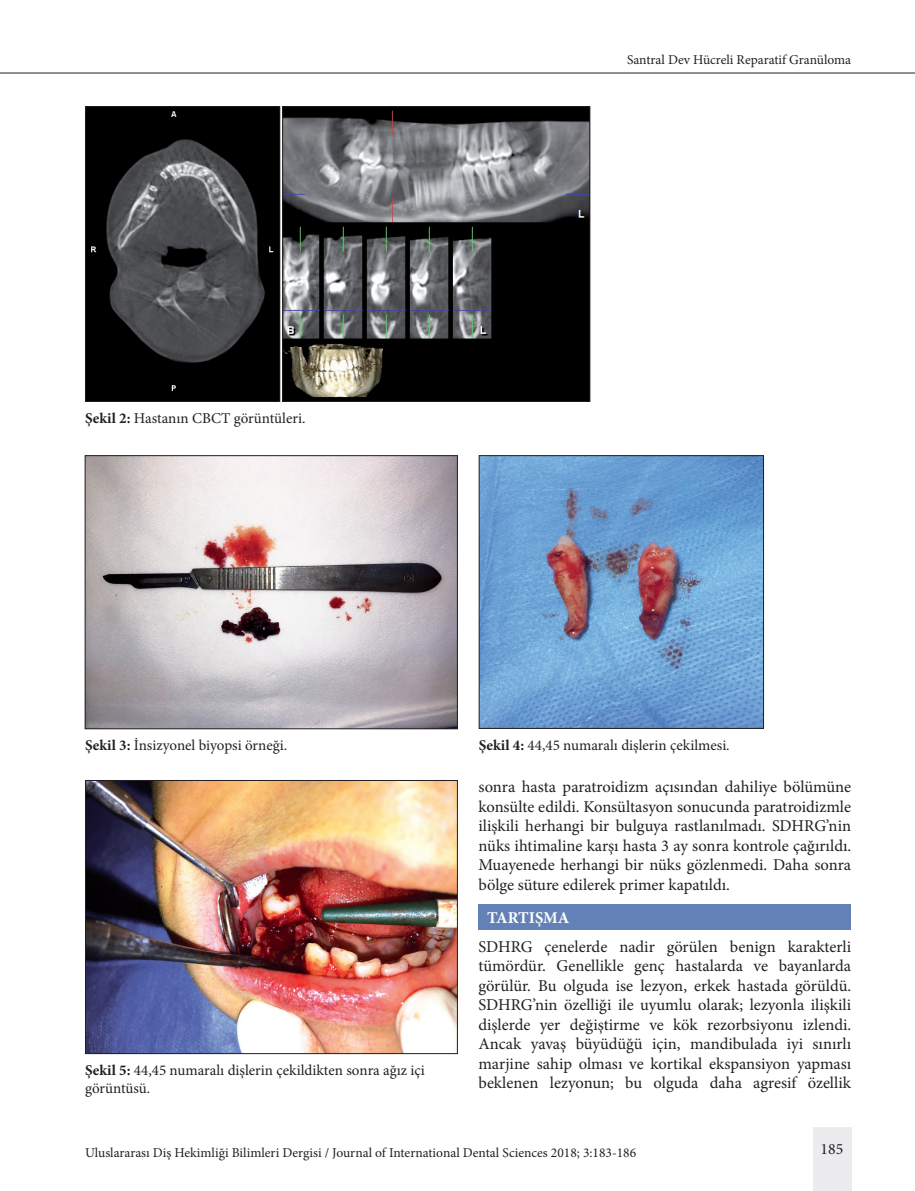
<style>
.page{position:relative;width:915px;height:1191px;background:#fff}
.page>*{position:absolute;margin:0;border:0;box-sizing:border-box;transform-origin:0 0}
.t1{font:16.5px/19.5px "Minion Pro";color:#231f20;text-align:justify}
.t2{font:700 16.5px "Minion Pro";color:#fff}
.t3{font:15.75px "Minion Pro";color:#231f20}
.t4{font:15px/18px "Minion Pro";color:#231f20}
.t5{font:13.5px "Minion Pro";color:#231f20}
.s1{font-weight:700}
</style>
<div class="page">
<div style="left:812px;top:1127px;width:38px;height:64px;background:#ececee"></div>
<hr style="left:0;top:73px;width:914px;height:1px;background:#231f20">
<div style="left:478px;top:904px;width:372px;height:25px;background:#6481b7"></div>
<img style="left:284px;top:108px;width:304px;height:292px">
<div style="left:282px;top:106px;width:308px;height:296px;border:1px solid #231f20"></div>
<img style="left:87px;top:457px;width:368px;height:270px">
<div style="left:85px;top:455px;width:372px;height:274px;border:1px solid #231f20"></div>
<img style="left:87px;top:782px;width:368px;height:270px">
<div style="left:85px;top:780px;width:372px;height:274px;border:1px solid #231f20"></div>
<img style="left:480px;top:457px;width:281px;height:270px">
<div style="left:478px;top:455px;width:285px;height:274px;border:1px solid #231f20"></div>
<img style="left:87px;top:108px;width:191px;height:292px">
<div style="left:85px;top:106px;width:195px;height:296px;border:1px solid #231f20"></div>
<p class="t5" style="left:626px;top:50px;width:225px">Santral Dev Hücreli Reparatif Granüloma</p>
<p class="t4" style="left:85px;top:410px;width:222px"><span class="s1">Şekil 2:</span> Hastanın CBCT görüntüleri.</p>
<p class="t4" style="left:85px;top:736px;width:203px"><span class="s1">Şekil 3:</span> İnsizyonel biyopsi örneği.</p>
<p class="t4" style="left:85px;top:1061px;width:341px"><span class="s1">Şekil 5:</span> 44,45 numaralı dişlerin çekildikten sonra ağız içi görüntüsü.</p>
<p class="t4" style="left:478px;top:736px;width:252px"><span class="s1">Şekil 4:</span> 44,45 numaralı dişlerin çekilmesi.</p>
<p class="t1" style="left:478px;top:777px;width:374px">sonra hasta paratroidizm açısından dahiliye bölümüne konsülte edildi. Konsültasyon sonucunda paratroidizmle ilişkili herhangi bir bulguya rastlanılmadı. SDHRG’nin nüks ihtimaline karşı hasta 3 ay sonra kontrole çağırıldı.<br>Muayenede herhangi bir nüks gözlenmedi. Daha sonra bölge süture edilerek primer kapatıldı.</p>
<p class="t2" style="left:487px;top:906px;width:84px">TARTIŞMA</p>
<p class="t1" style="left:478px;top:936px;width:374px">SDHRG çenelerde nadir görülen benign karakterli tümördür. Genellikle genç hastalarda ve bayanlarda görülür. Bu olguda ise lezyon, erkek hastada görüldü.<br>SDHRG’nin özelliği ile uyumlu olarak; lezyonla ilişkili dişlerde yer değiştirme ve kök rezorbsiyonu izlendi.<br>Ancak yavaş büyüdüğü için, mandibulada iyi sınırlı marjine sahip olması ve kortikal ekspansiyon yapması beklenen lezyonun; bu olguda daha agresif özellik</p>
<p class="t5" style="left:85px;top:1143px;width:552px">Uluslararası Diş Hekimliği Bilimleri Dergisi / Journal of International Dental Sciences 2018; 3:183-186</p>
<p class="t3" style="left:820px;top:1138px;width:24px">185</p>
</div>
